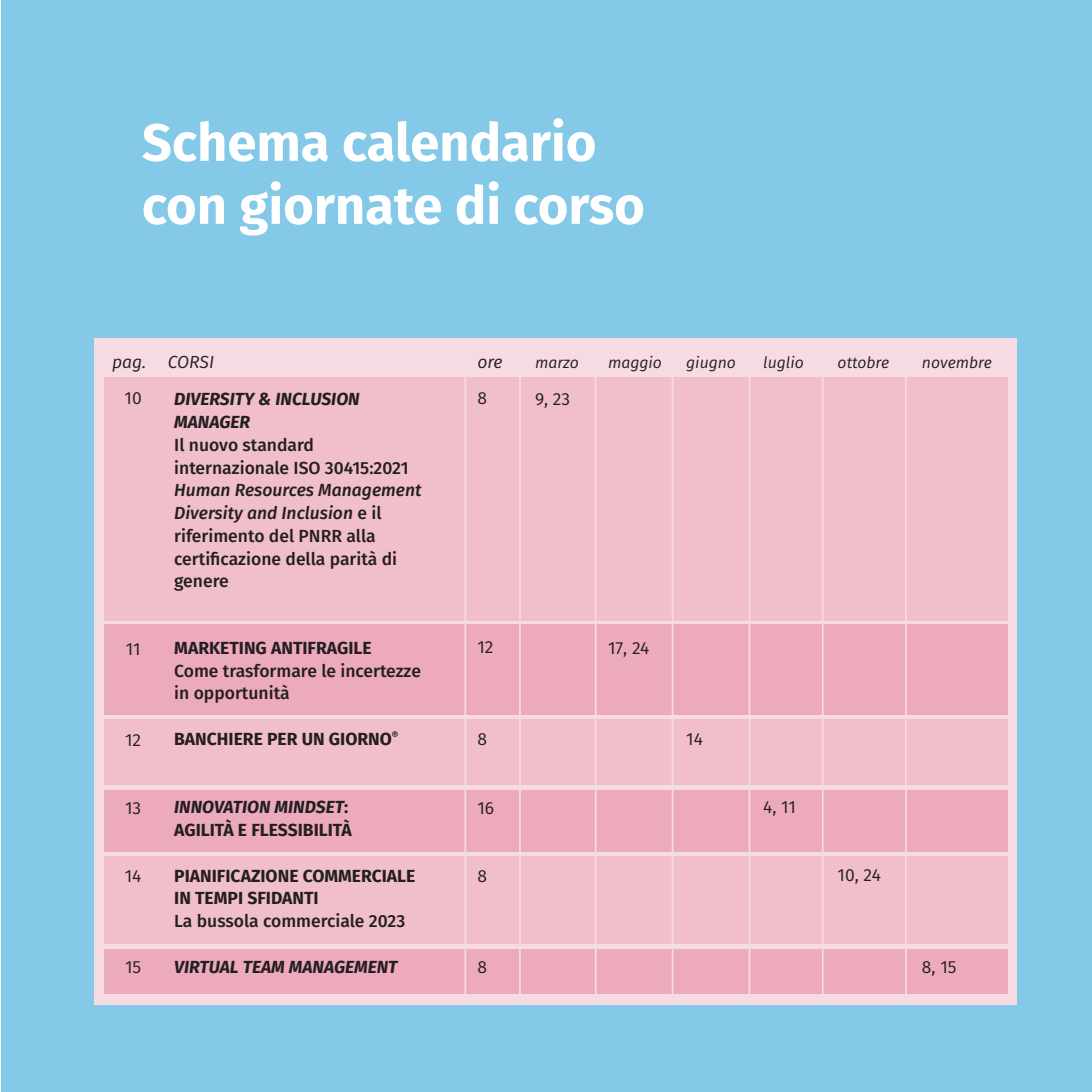
<style>
.page{position:relative;width:1092px;height:1092px;background:#fff}
.page>*{position:absolute;margin:0;border:0;box-sizing:border-box;transform-origin:0 0}
.t1{font:700 52.5px/63px "Fira Sans";color:#fff}
.t2{font:500 17.5px/22.8px "Fira Sans";color:#231f20}
.t3{font:700 17.5px/22.8px "Fira Sans";color:#231f20}
.t4{font:italic 700 17.5px/22.8px "Fira Sans";color:#231f20}
.t5{font:17.5px "Fira Sans";color:#231f20}
.t6{font:italic 17.5px "Fira Sans";color:#231f20}
.t7{font:italic 15.75px "Fira Sans";color:#231f20}
.s1{font-style:italic}
</style>
<div class="page">
<div style="left:1px;top:0;width:1090px;height:1091px;background:#84c9e7"></div>
<div style="left:94px;top:339px;width:922px;height:666px;background:#f7dbe2"></div>
<div style="left:104px;top:948px;width:903px;height:45px;background:#edaabd"></div>
<div style="left:104px;top:790px;width:903px;height:61px;background:#edaabd"></div>
<div style="left:104px;top:624px;width:903px;height:90px;background:#edaabd"></div>
<div style="left:104px;top:856px;width:903px;height:87px;background:#f1becb"></div>
<div style="left:104px;top:719px;width:903px;height:66px;background:#f1becb"></div>
<div style="left:104px;top:377px;width:903px;height:243px;background:#f1becb"></div>
<hr style="left:464px;top:368px;width:2px;height:637px;background:#f7dbe2">
<hr style="left:519px;top:368px;width:2px;height:637px;background:#f7dbe2">
<hr style="left:594px;top:368px;width:2px;height:637px;background:#f7dbe2">
<hr style="left:671px;top:368px;width:2px;height:637px;background:#f7dbe2">
<hr style="left:748px;top:368px;width:2px;height:637px;background:#f7dbe2">
<hr style="left:821px;top:368px;width:2px;height:637px;background:#f7dbe2">
<hr style="left:904px;top:368px;width:2px;height:637px;background:#f7dbe2">
<h1 class="t1" style="left:142px;top:107px;width:504px">Schema calendario con giornate di corso</h1>
<p class="t6" style="left:112px;top:348px;width:36px">pag.</p>
<p class="t5" style="left:125px;top:385px;width:19px">10</p>
<p class="t6" style="left:168px;top:348px;width:48px">CORSI</p>
<p class="t6" style="left:477px;top:348px;width:27px">ore</p>
<p class="t5" style="left:477px;top:385px;width:11px">8</p>
<p class="t4" style="left:174px;top:386px;width:187px">DIVERSITY &amp; INCLUSION<br>MANAGER</p>
<p class="t2" style="left:174px;top:432px;width:236px">Il nuovo standard internazionale ISO 30415:2021</p>
<p class="t2" style="left:174px;top:478px;width:249px"><span class="s1">Human Resources Management<br>Diversity and Inclusion</span> e il riferimento del PNRR alla certificazione della parità di genere</p>
<p class="t7" style="left:535px;top:351px;width:45px">marzo</p>
<p class="t5" style="left:535px;top:386px;width:37px">9, 23</p>
<p class="t7" style="left:608px;top:351px;width:55px">maggio</p>
<p class="t7" style="left:686px;top:351px;width:51px">giugno</p>
<p class="t7" style="left:763px;top:351px;width:42px">luglio</p>
<p class="t7" style="left:921px;top:351px;width:71px">novembre</p>
<p class="t7" style="left:837px;top:351px;width:53px">ottobre</p>
<p class="t5" style="left:126px;top:635px;width:16px">11</p>
<p class="t5" style="left:125px;top:726px;width:18px">12</p>
<p class="t3" style="left:174px;top:635px;width:199px">MARKETING ANTIFRAGILE</p>
<p class="t2" style="left:174px;top:658px;width:248px">Come trasformare le incertezze in opportunità</p>
<p class="t3" style="left:174px;top:726px;width:226px">BANCHIERE PER UN GIORNO<sup>®</sup></p>
<p class="t5" style="left:477px;top:633px;width:18px">12</p>
<p class="t5" style="left:477px;top:725px;width:11px">8</p>
<p class="t5" style="left:608px;top:634px;width:43px">17, 24</p>
<p class="t5" style="left:686px;top:725px;width:18px">14</p>
<p class="t5" style="left:125px;top:794px;width:18px">13</p>
<p class="t5" style="left:125px;top:863px;width:18px">14</p>
<p class="t5" style="left:125px;top:954px;width:18px">15</p>
<p class="t3" style="left:174px;top:794px;width:179px"><span class="s1">INNOVATION MINDSET</span>:<br>AGILITÀ E FLESSIBILITÀ</p>
<p class="t3" style="left:174px;top:862px;width:243px">PIANIFICAZIONE COMMERCIALE<br>IN TEMPI SFIDANTI</p>
<p class="t2" style="left:174px;top:908px;width:233px">La bussola commerciale 2023</p>
<p class="t4" style="left:174px;top:953px;width:225px">VIRTUAL TEAM MANAGEMENT</p>
<p class="t5" style="left:477px;top:794px;width:18px">16</p>
<p class="t5" style="left:477px;top:862px;width:11px">8</p>
<p class="t5" style="left:477px;top:953px;width:11px">8</p>
<p class="t5" style="left:763px;top:794px;width:34px">4, 11</p>
<p class="t5" style="left:837px;top:862px;width:45px">10, 24</p>
<p class="t5" style="left:921px;top:953px;width:36px">8, 15</p>
</div>
